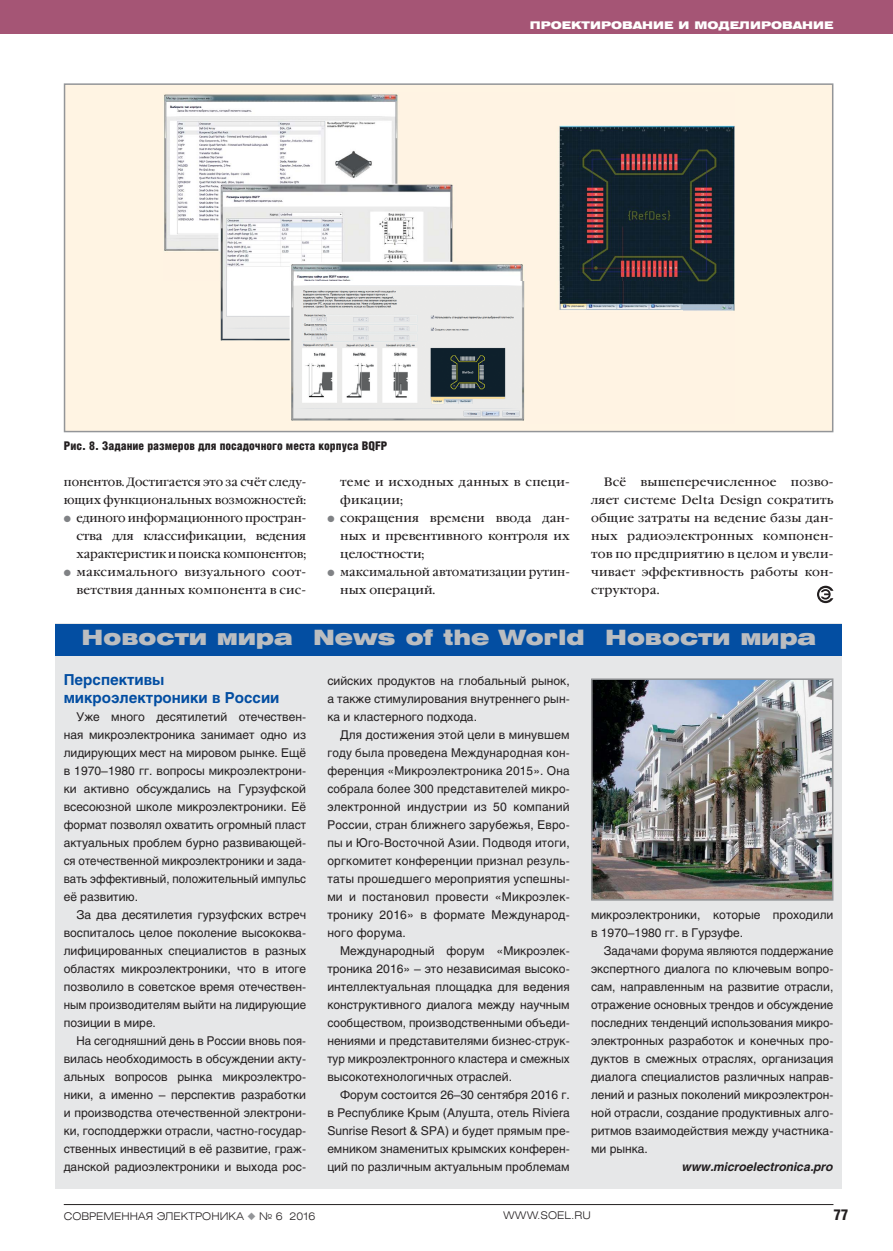
<style>
.page{position:relative;width:893px;height:1251px;background:#fff}
.page>*{position:absolute;margin:0;border:0;box-sizing:border-box;transform-origin:0 0}
.t1{font:21px "Helios Ext Black C";color:#bbbdc0}
.t2{font:700 15px/18px "Helios C";color:#034ea2}
.t3{font:15px "Helios Cond Black C";color:#231f20}
.t4{font:12px/18px "Helios C";color:#231f20;text-align:justify}
.t5{font:12px/18px "Helios C";color:#231f20;text-align:justify;scale:.96 1}
.t6{font:12px/18px "Garamond Book C";color:#231f20;text-align:justify}
.t7{font:12px/18px "Garamond Book C";color:#231f20;text-align:justify;scale:.96 1}
.t8{font:12px/18px "Garamond Book C";color:#231f20;scale:.95 1}
.t9{font:12px "Helios Cond Black C";color:#231f20}
.t10{font:italic 700 12px "Helios C";color:#231f20}
.t11{font:10.5px "Helios Ext Light C";color:#231f20}
.t12{font:10.5px "Helios Ext Black C";color:#fff}
.s1{color:#808285}
.s2{color:#939598}
</style>
<div class="page">
<div style="left:0;top:0;width:893px;height:34px;background:#a55575"></div>
<hr style="left:64px;top:1203px;width:769px;height:1px;background:#231f20">
<div style="left:65px;top:84px;width:768px;height:347px;background:#fff4e3"></div>
<img style="left:164px;top:94px;width:570px;height:327px">
<div style="left:64px;top:83px;width:769px;height:349px;border:2px solid #939598"></div>
<svg style="left:817px;top:585px;width:16px;height:18px"></svg>
<div style="left:55px;top:623px;width:787px;height:565px;background:#e6e7e8"></div>
<div style="left:55px;top:623px;width:787px;height:32px;background:#034ea2"></div>
<img style="left:594px;top:681px;width:236px;height:216px">
<div style="left:591px;top:678px;width:242px;height:222px;border:2px solid #939598"></div>
<p class="t12" style="left:530px;top:21px;width:305px">ПРОЕКТИРОВАНИЕ И МОДЕЛИРОВАНИЕ</p>
<p class="t9" style="left:64px;top:441px;width:325px">Рис. 8. Задание размеров для посадочного места корпуса BQFP</p>
<p class="t8" style="left:64px;top:474px;width:257px">понентов. Достигается это за счёт следу&shy;ющих функциональных возможностей:</p>
<p class="t7" style="left:77px;top:510px;width:241px;text-indent:-13px"><span class="s1">●</span> единого информационного простран&shy;ства для классификации, ведения характеристик и поиска компонентов;</p>
<p class="t6" style="left:64px;top:564px;width:244px;text-align:right"><span class="s1">●</span> максимального визуального соот&shy;ветствия данных компонента в сис-</p>
<p class="t6" style="left:340px;top:474px;width:231px">теме и исходных данных в специ&shy;фикации;</p>
<p class="t6" style="left:340px;top:510px;width:231px;text-indent:-13px"><span class="s1">●</span> сокращения времени ввода дан&shy;ных и превентивного контроля их це лостности;</p>
<p class="t7" style="left:340px;top:564px;width:241px;text-indent:-13px"><span class="s1">●</span> максимальной автоматизации рутин&shy;ных операций.</p>
<p class="t6" style="left:591px;top:474px;width:244px;text-indent:13px">Всё вышеперечисленное позво&shy;ляет системе Delta Design сократить общие затраты на ведение базы дан&shy;ных радиоэлектронных компонен&shy;тов по предприятию в целом и увели&shy;чивает эффективность работы кон&shy;структора.</p>
<h1 class="t1" style="left:82px;top:629px;width:736px">Новости мира News of the World Новости мира</h1>
<p class="t2" style="left:64px;top:671px;width:217px">Перспективы микроэлектроники в России</p>
<p class="t4" style="left:64px;top:708px;width:244px;text-indent:13px">Уже много десятилетий отечествен&shy;ная микроэлектроника занимает одно из лидирующих мест на мировом рынке. Ещё в 1970–1980 гг. вопросы микроэлектрони&shy;ки активно обсуждались на Гурзуфской всесоюзной школе микроэлектроники. Её формат позволял охватить огромный пласт актуальных проблем бурно развивающей&shy;ся отечественной микроэлектроники и зада&shy;вать эффективный, положительный импульс её развитию.</p>
<p class="t4" style="left:64px;top:906px;width:244px;text-indent:13px">За два десятилетия гурзуфских встреч воспиталось целое поколение высококва&shy;лифицированных специалистов в разных областях микроэлектроники, что в итоге позволило в советское время отечествен&shy;ным производителям выйти на лидирующие позиции в мире.</p>
<p class="t5" style="left:64px;top:1032px;width:254px;text-indent:13px">На сегодняшний день в России вновь поя&shy;вилась необходимость в обсуждении акту&shy;альных вопросов рынка микроэлектро&shy;ники, а именно – перспектив разработки и производства отечественной электрони&shy;ки, господдержки отрасли, частно-государ&shy;ственных инвестиций в её развитие, граж&shy;данской радиоэлектроники и выхода рос-</p>
<p class="t4" style="left:327px;top:672px;width:244px">сийских продуктов на глобальный рынок, а также стимулирования внутреннего рын&shy;ка и кластерного подхода.</p>
<p class="t4" style="left:327px;top:726px;width:244px;text-indent:13px">Для достижения этой цели в минувшем году была проведена Международная кон&shy;ференция «Микроэлектроника 2015». Она собрала более 300 представителей микро&shy;электронной индустрии из 50 компаний России, стран ближнего зарубежья, Евро&shy;пы и Юго-Восточной Азии. Подводя итоги, оргкомитет конференции признал резуль&shy;таты прошедшего мероприятия успешны&shy;ми и постановил провести «Микроэлек&shy;тронику 2016» в формате Международ&shy;ного форума.</p>
<p class="t4" style="left:327px;top:942px;width:244px;text-indent:13px">Международный форум «Микроэлек&shy;троника 2016» – это независимая высоко&shy;интеллектуальная площадка для ведения конструктивного диалога между научным сообществом, производственными объеди&shy;нениями и представителями бизнес-струк&shy;тур микроэлектронного кластера и смежных высокотехнологичных отраслей.</p>
<p class="t4" style="left:327px;top:1086px;width:244px;text-indent:13px">Форум состоится 26–30 сентября 2016 г. в Республике Крым (Алушта, отель Riviera Sunrise Resort &amp; SPA) и будет прямым пре&shy;емником знаменитых крымских конферен&shy;ций по различным актуальным проблемам</p>
<p class="t4" style="left:591px;top:906px;width:244px">микроэлектроники, которые проходили в 1970–1980 гг. в Гурзуфе.</p>
<p class="t5" style="left:591px;top:942px;width:254px;text-indent:13px">Задачами форума являются поддержание экспертного диалога по ключевым вопро&shy;сам, направленным на развитие отрасли, отражение основных трендов и обсуждение последних тенденций использования микро&shy;электронных разработок и конечных про&shy;дуктов в смежных отраслях, организация диалога специалистов различных направ&shy;лений и разных поколений микроэлектрон&shy;ной отрасли, создание продуктивных алго&shy;ритмов взаимодействия между участника&shy;ми рынка.</p>
<p class="t10" style="left:682px;top:1161px;width:153px">www.microelectronica.pro</p>
<p class="t11" style="left:64px;top:1211px;width:253px">СОВРЕМЕННАЯ ЭЛЕКТРОНИКА <span class="s2">◆</span> № 6 2016</p>
<p class="t11" style="left:503px;top:1211px;width:89px">WWW.SOEL.RU</p>
<p class="t3" style="left:833px;top:1207px;width:17px">77</p>
</div>
